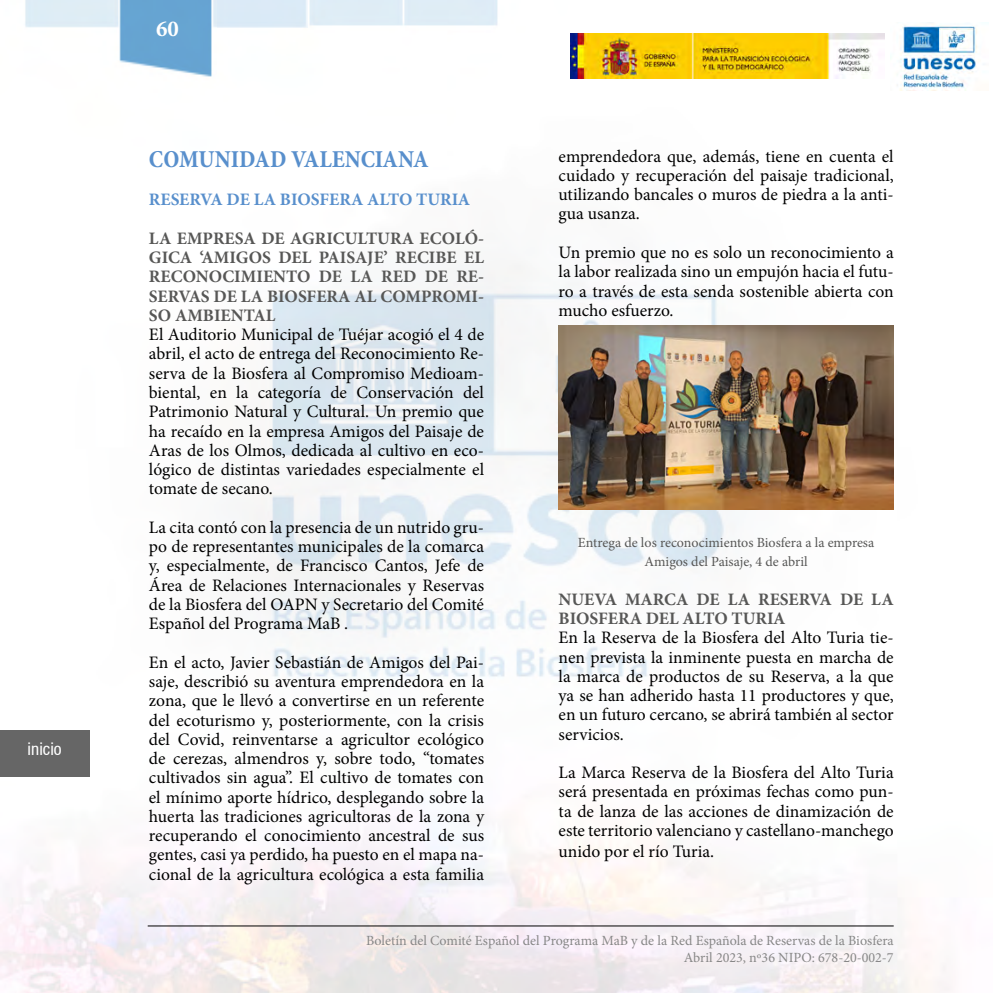
<style>
.page{position:relative;width:993px;height:993px;background:#fff}
.page>*{position:absolute;margin:0;border:0;box-sizing:border-box;transform-origin:0 0}
.t1{font:700 condensed 24.5px "Minion Pro";color:#588fcc}
.t2{font:700 22.75px "Minion Pro";color:#fff}
.t3{font:17.5px/19.2px "Minion Pro";color:#000;text-align:justify}
.t4{font:700 17.5px/19.2px "Minion Pro";color:#575756;text-align:justify}
.t5{font:700 17.5px "Minion Pro";color:#588fcc}
.t6{font:condensed 17.5px "Helvetica 57";color:#fff}
.t7{font:14px/16.8px "Minion Pro";color:#878787;text-align:right}
.t8{font:14px/19.2px "Minion Pro";color:#575756;text-align:center}
</style>
<div class="page">
<img style="left:0;top:0;width:951px;height:992px">
<hr style="left:148px;top:925px;width:745px;height:1px;background:#000">
<div style="left:0;top:729px;width:89px;height:47px;background:#666"></div>
<div style="left:217px;top:0;width:91px;height:28px;background:#dbeaf6"></div>
<img style="left:570px;top:33px;width:314px;height:45px">
<img style="left:890px;top:22px;width:87px;height:69px">
<img style="left:558px;top:325px;width:335px;height:185px">
<p class="t6" style="left:28px;top:738px;width:36px">inicio</p>
<h2 class="t2" style="left:156px;top:13px;width:24px">60</h2>
<h1 class="t1" style="left:149px;top:142px;width:281px">COMUNIDAD VALENCIANA</h1>
<p class="t5" style="left:149px;top:187px;width:322px">RESERVA DE LA BIOSFERA ALTO TURIA</p>
<p class="t4" style="left:149px;top:228px;width:336px">LA EMPRESA DE AGRICULTURA ECOLÓ-GICA ‘AMIGOS DEL PAISAJE’ RECIBE EL RECONOCIMIENTO DE LA RED DE RE-SERVAS DE LA BIOSFERA AL COMPROMI-SO AMBIENTAL</p>
<p class="t3" style="left:149px;top:325px;width:336px">El Auditorio Municipal de Tuéjar acogió el 4 de abril, el acto de entrega del Reconocimiento Re&shy;serva de la Biosfera al Compromiso Medioam&shy;biental, en la categoría de Conservación del Patrimonio Natural y Cultural. Un premio que ha recaído en la empresa Amigos del Paisaje de Aras de los Olmos, dedicada al cultivo en eco&shy;lógico de distintas variedades especialmente el tomate de secano.</p>
<p class="t3" style="left:149px;top:517px;width:336px">La cita contó con la presencia de un nutrido gru&shy;po de representantes municipales de la comarca y, especialmente, de Francisco Cantos, Jefe de Área de Relaciones Internacionales y Reservas de la Biosfera del OAPN y Secretario del Comité Español del Programa MaB .</p>
<p class="t3" style="left:149px;top:652px;width:336px">En el acto, Javier Sebastián de Amigos del Pai&shy;saje, describió su aventura emprendedora en la zona, que le llevó a convertirse en un referente del ecoturismo y, posteriormente, con la crisis del Covid, reinventarse a agricultor ecológico de cerezas, almendros y, sobre todo, “tomates cultivados sin agua”. El cultivo de tomates con el mínimo aporte hídrico, desplegando sobre la huerta las tradiciones agricultoras de la zona y recuperando el conocimiento ancestral de sus gentes, casi ya perdido, ha puesto en el mapa na&shy;cional de la agricultura ecológica a esta familia</p>
<p class="t3" style="left:558px;top:146px;width:336px">emprendedora que, además, tiene en cuenta el cuidado y recuperación del paisaje tradicional, utilizando bancales o muros de piedra a la anti&shy;gua usanza.</p>
<p class="t3" style="left:558px;top:243px;width:336px">Un premio que no es solo un reconocimiento a la labor realizada sino un empujón hacia el futu&shy;ro a través de esta senda sostenible abierta con mucho esfuerzo.</p>
<p class="t8" style="left:577px;top:533px;width:298px">Entrega de los reconocimientos Biosfera a la empresa<br>Amigos del Paisaje, 4 de abril</p>
<p class="t4" style="left:558px;top:589px;width:336px">NUEVA MARCA DE LA RESERVA DE LA<br>BIOSFERA DEL ALTO TURIA</p>
<p class="t3" style="left:558px;top:628px;width:336px">En la Reserva de la Biosfera del Alto Turia tie&shy;nen prevista la inminente puesta en marcha de la marca de productos de su Reserva, a la que ya se han adherido hasta 11 productores y que, en un futuro cercano, se abrirá también al sector servicios.</p>
<p class="t3" style="left:558px;top:762px;width:336px">La Marca Reserva de la Biosfera del Alto Turia será presentada en próximas fechas como pun&shy;ta de lanza de las acciones de dinamización de este territorio valenciano y castellano-manchego</p>
<p class="t3" style="left:558px;top:841px;width:157px">unido por el río Turia.</p>
<p class="t7" style="left:366px;top:931px;width:529px">Boletín del Comité Español del Programa MaB y de la Red Española de Reservas de la Biosfera<br>Abril 2023, nº36 NIPO: 678-20-002-7</p>
</div>
